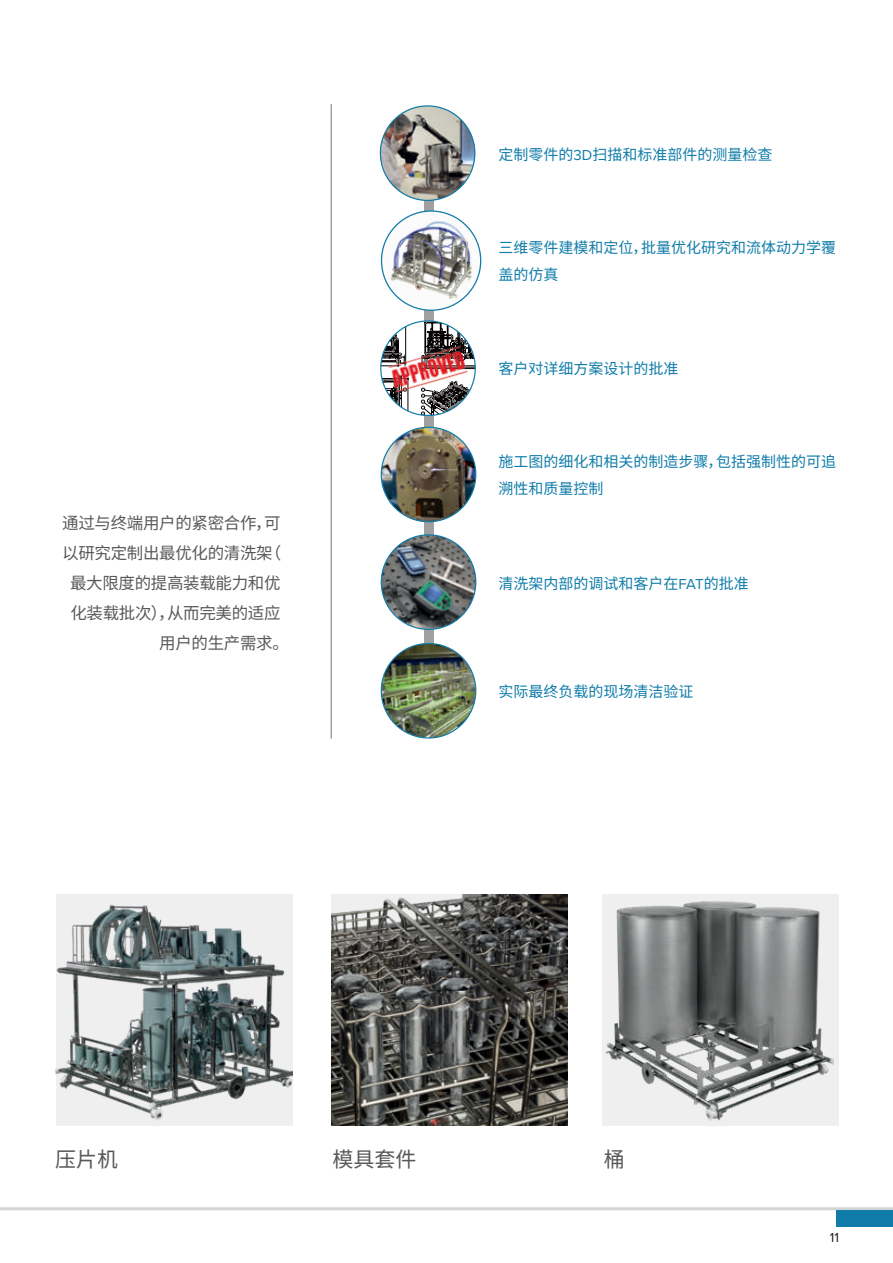
<style>
.page{position:relative;width:893px;height:1263px;background:#fff}
.page>*{position:absolute;margin:0;border:0;box-sizing:border-box;transform-origin:0 0}
.t1{font:21px "Source Han Sans CN";color:#595857}
.t2{font:16.5px "Source Han Sans CN";letter-spacing:-.02em;color:#595857}
.t3{font:15px/27px "Source Han Sans CN";color:#107ca9}
.t4{font:13.5px "Proxima Nova";color:#231916}
.s1{font-family:"Proxima Nova"}
</style>
<div class="page">
<hr style="left:330px;top:104px;width:2px;height:634px;background:#a0a0a1">
<hr style="left:0;top:1207px;width:893px;height:3px;background:#d3d4d4">
<div style="left:836px;top:1210px;width:57px;height:16px;background:#107ca9"></div>
<img style="left:331px;top:894px;width:237px;height:231px">
<img style="left:56px;top:894px;width:236px;height:231px">
<svg style="left:424px;top:154px;width:9px;height:564px"></svg>
<img style="left:380px;top:106px;width:95px;height:94px;border-radius:47px">
<svg style="left:381px;top:211px;width:100px;height:99px"></svg>
<img style="left:390px;top:219px;width:88px;height:80px">
<hr style="left:588px;top:321px;width:1px;height:94px;background:#060202">
<svg style="left:391px;top:322px;width:74px;height:95px"></svg>
<img style="left:380px;top:338px;width:96px;height:66px">
<img style="left:381px;top:427px;width:95px;height:95px;border-radius:47px">
<img style="left:381px;top:535px;width:95px;height:94px;border-radius:47px">
<img style="left:381px;top:643px;width:95px;height:95px;border-radius:47px">
<div style="left:602px;top:894px;width:237px;height:231px;background:#efeff0"></div>
<img style="left:602px;top:901px;width:232px;height:225px">
<p class="t2" style="left:62px;top:513px;width:220px">通过与终端用户的紧密合作，可</p>
<p class="t2" style="left:62px;top:543px;width:221px">以研究定制出最优化的清洗架（</p>
<p class="t2" style="left:70px;top:573px;width:212px">最大限度的提高装载能力和优</p>
<p class="t2" style="left:70px;top:603px;width:212px">化装载批次），从而完美的适应</p>
<p class="t2" style="left:159px;top:633px;width:131px">用户的生产需求。</p>
<p class="t3" style="left:499px;top:141px;width:275px">定制零件的<span class="s1">3D</span>扫描和标准部件的测量检查</p>
<p class="t3" style="left:499px;top:234px;width:339px">三维零件建模和定位，批量优化研究和流体动力学覆盖的仿真</p>
<p class="t3" style="left:499px;top:355px;width:181px">客户对详细方案设计的批准</p>
<p class="t3" style="left:499px;top:448px;width:339px">施工图的细化和相关的制造步骤，包括强制性的可追溯性和质量控制</p>
<p class="t3" style="left:499px;top:570px;width:252px">清洗架内部的调试和客户在<span class="s1">FAT</span>的批准</p>
<p class="t3" style="left:499px;top:678px;width:196px">实际最终负载的现场清洁验证</p>
<h1 class="t1" style="left:55px;top:1147px;width:65px">压片机</h1>
<h1 class="t1" style="left:333px;top:1147px;width:85px">模具套件</h1>
<h1 class="t1" style="left:604px;top:1147px;width:22px">桶</h1>
<p class="t4" style="left:830px;top:1228px;width:11px">11</p>
</div>
